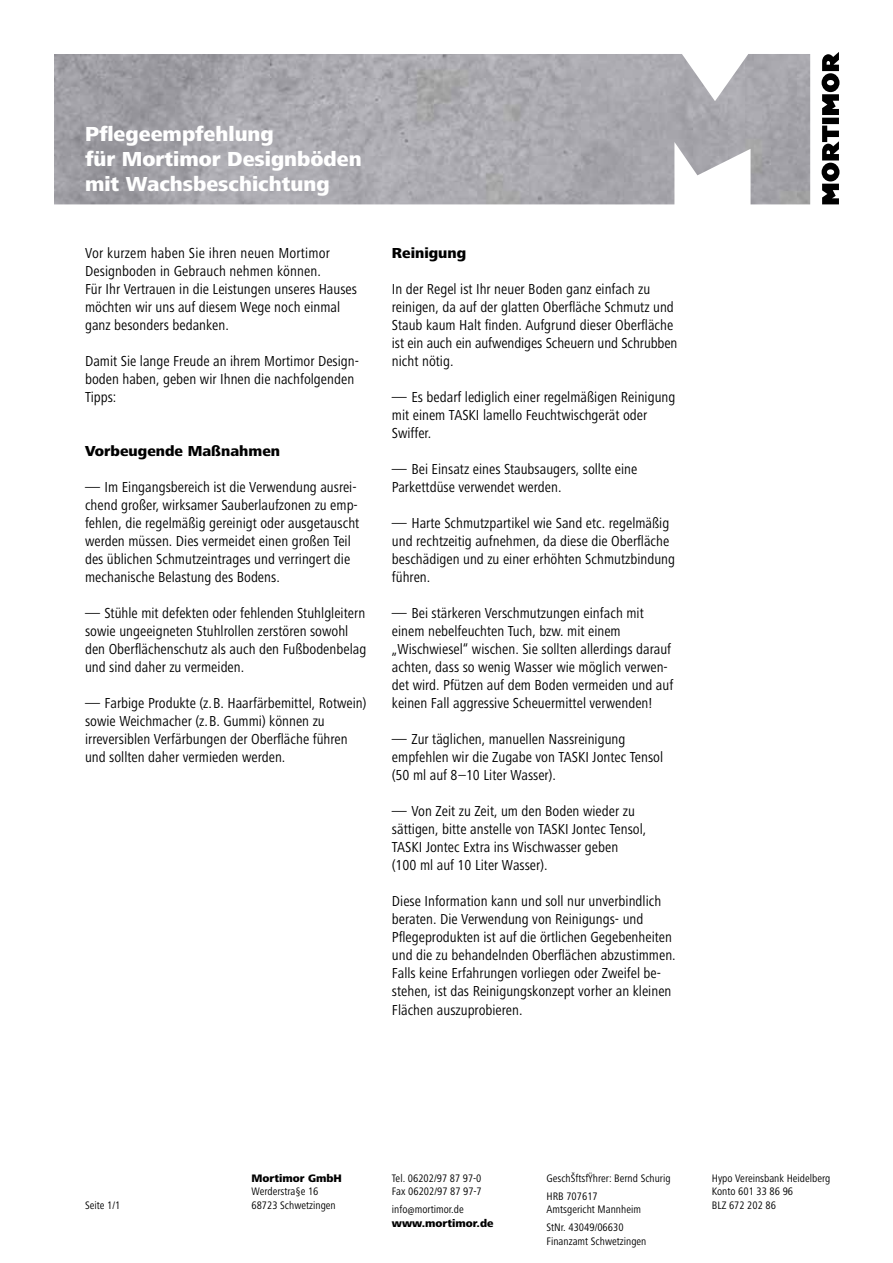
<style>
.page{position:relative;width:893px;height:1263px;background:#fff}
.page>*{position:absolute;margin:0;border:0;box-sizing:border-box;transform-origin:0 0}
.t1{font:800 21px/25.2px "Frutiger Next LT";color:#fff}
.t2{font:condensed 15px/18px "Frutiger Next LT";color:#000}
.t3{font:800 15px "Frutiger Next LT";color:#000}
.t4{font:condensed 11.25px/13.5px "Frutiger Next LT";color:#000}
.t5{font:800 11.25px "Frutiger Next LT";color:#000}
</style>
<div class="page">
<svg style="left:822px;top:52px;width:17px;height:152px"></svg>
<img style="left:54px;top:54px;width:756px;height:150px">
<h1 class="t1" style="left:85px;top:121px;width:278px">Pflegeempfehlung<br>für Mortimor Designböden mit Wachsbeschichtung</h1>
<p class="t2" style="left:85px;top:244px;width:273px">Vor kurzem haben Sie ihren neuen Mortimor Designboden in Gebrauch nehmen können.<br>Für Ihr Vertrauen in die Leistungen unseres Hauses möchten wir uns auf diesem Wege noch einmal ganz besonders bedanken.</p>
<p class="t2" style="left:85px;top:352px;width:275px">Damit Sie lange Freude an ihrem Mortimor Design&shy;boden haben, geben wir Ihnen die nachfolgenden<br>Tipps:</p>
<p class="t3" style="left:85px;top:443px;width:197px">Vorbeugende Maßnahmen</p>
<p class="t2" style="left:85px;top:478px;width:276px">— Im Eingangsbereich ist die Verwendung ausrei&shy;chend großer, wirksamer Sauberlaufzonen zu emp&shy;fehlen, die regelmäßig gereinigt oder ausgetauscht werden müssen. Dies vermeidet einen großen Teil des üblichen Schmutzeintrages und verringert die mechanische Belastung des Bodens.</p>
<p class="t2" style="left:85px;top:604px;width:283px">— Stühle mit defekten oder fehlenden Stuhlgleitern sowie ungeeigneten Stuhlrollen zerstören sowohl den Oberflächenschutz als auch den Fußbodenbelag und sind daher zu vermeiden.</p>
<p class="t2" style="left:85px;top:694px;width:283px">— Farbige Produkte (z.B. Haarfärbemittel, Rotwein) sowie Weichmacher (z.B. Gummi) können zu irreversiblen Verfärbungen der Oberfläche führen und sollten daher vermieden werden.</p>
<p class="t3" style="left:392px;top:245px;width:76px">Reinigung</p>
<p class="t2" style="left:392px;top:280px;width:287px">In der Regel ist Ihr neuer Boden ganz einfach zu reinigen, da auf der glatten Oberfläche Schmutz und Staub kaum Halt finden. Aufgrund dieser Oberfläche ist ein auch ein aufwendiges Scheuern und Schrubben nicht nötig.</p>
<p class="t2" style="left:392px;top:388px;width:285px">— Es bedarf lediglich einer regelmäßigen Reinigung mit einem TASKI lamello Feuchtwischgerät oder<br>Swiffer.</p>
<p class="t2" style="left:392px;top:460px;width:247px">— Bei Einsatz eines Staubsaugers, sollte eine<br>Parkettdüse verwendet werden.</p>
<p class="t2" style="left:392px;top:514px;width:285px">— Harte Schmutzpartikel wie Sand etc. regelmäßig und rechtzeitig aufnehmen, da diese die Oberfläche beschädigen und zu einer erhöhten Schmutzbindung führen.</p>
<p class="t2" style="left:392px;top:604px;width:283px">— Bei stärkeren Verschmutzungen einfach mit einem nebelfeuchten Tuch, bzw. mit einem „Wischwiesel“ wischen. Sie sollten allerdings darauf achten, dass so wenig Wasser wie möglich verwen&shy;det wird. Pfützen auf dem Boden vermeiden und auf keinen Fall aggressive Scheuermittel verwenden!</p>
<p class="t2" style="left:392px;top:730px;width:273px">— Zur täglichen, manuellen Nassreinigung empfehlen wir die Zugabe von TASKI Jontec Tensol (50 ml auf 8–10 Liter Wasser).</p>
<p class="t2" style="left:392px;top:802px;width:256px">— Von Zeit zu Zeit, um den Boden wieder zu sättigen, bitte anstelle von TASKI Jontec Tensol, TASKI Jontec Extra ins Wischwasser geben (100 ml auf 10 Liter Wasser).</p>
<p class="t2" style="left:392px;top:892px;width:285px">Diese Information kann und soll nur unverbindlich beraten. Die Verwendung von Reinigungs- und Pflegeprodukten ist auf die örtlichen Gegebenheiten und die zu behandelnden Oberflächen abzustimmen.<br>Falls keine Erfahrungen vorliegen oder Zweifel be&shy;stehen, ist das Reinigungskonzept vorher an kleinen Flächen auszuprobieren.</p>
<p class="t4" style="left:85px;top:1198px;width:37px">Seite 1/1</p>
<p class="t5" style="left:252px;top:1171px;width:92px">Mortimor GmbH</p>
<p class="t4" style="left:252px;top:1185px;width:86px">Werderstra§e 16<br>68723 Schwetzingen</p>
<p class="t4" style="left:392px;top:1171px;width:91px">Tel. 06202/97 87 97-0<br>Fax 06202/97 87 97-7</p>
<p class="t4" style="left:392px;top:1203px;width:73px">info@mortimor.de</p>
<p class="t5" style="left:392px;top:1216px;width:103px">www.mortimor.de</p>
<p class="t4" style="left:547px;top:1169px;width:126px;line-height:18px">GeschŠftsfŸhrer: Bernd Schurig<br>HRB 707617</p>
<p class="t4" style="left:547px;top:1200px;width:96px;line-height:18px">Amtsgericht Mannheim<br>StNr. 43049/06630</p>
<p class="t4" style="left:547px;top:1234px;width:101px">Finanzamt Schwetzingen</p>
<p class="t4" style="left:712px;top:1171px;width:120px">Hypo Vereinsbank Heidelberg<br>Konto 601 33 86 96<br>BLZ 672 202 86</p>
</div>
